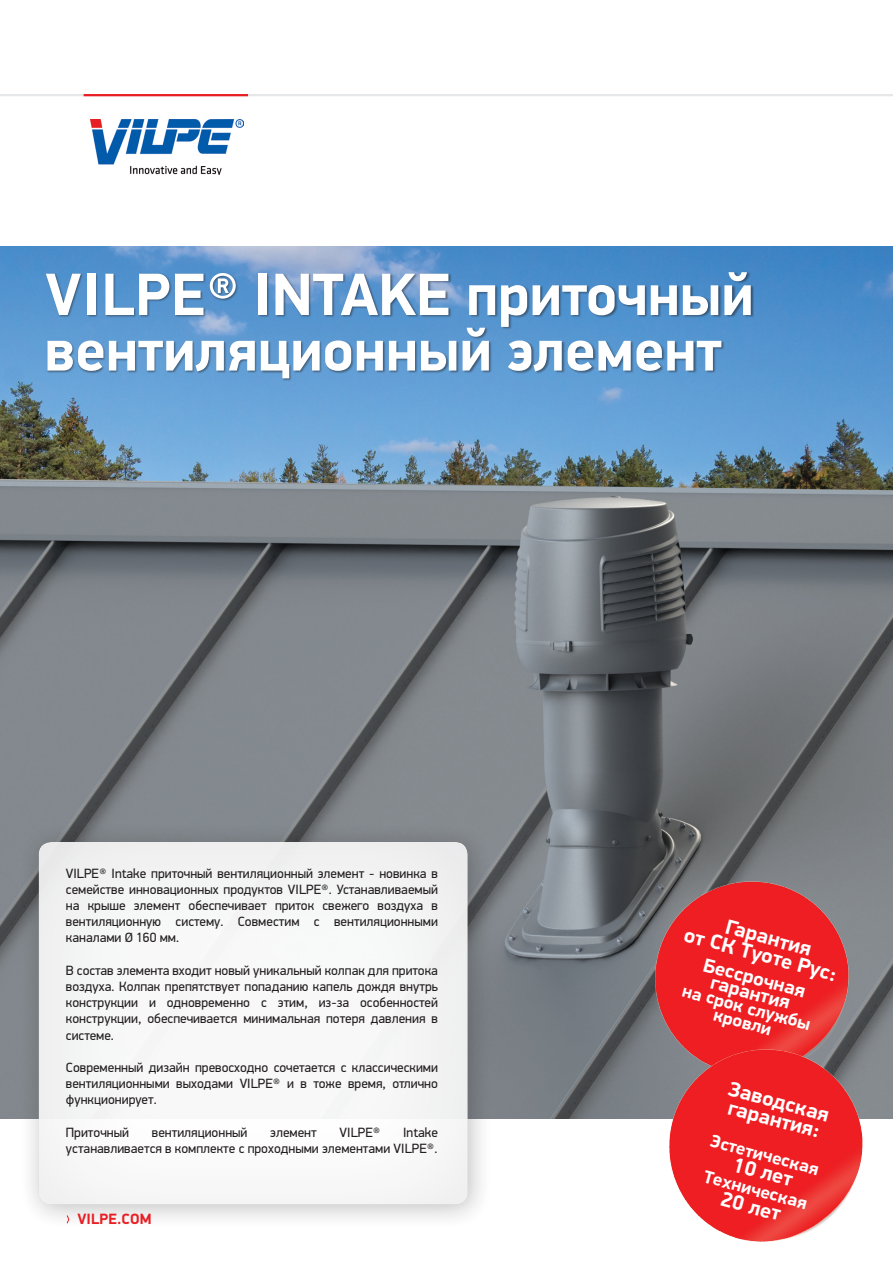
<style>
.page{position:relative;width:893px;height:1263px;background:#fff}
.page>*{position:absolute;margin:0;border:0;box-sizing:border-box;transform-origin:0 0}
.t1{font:700 60px/55.5px "PF Din Display Pro";color:#fff}
.t2{font:700 21px/18px "PF Din Display Pro";color:#fff;scale:1.05 1}
.t3{font:700 19.5px/15px "PF Din Display Pro";color:#fff;text-align:center;scale:1.05 1}
.t4{font:700 18px/15px "PF Din Display Pro";color:#fff;text-align:center;scale:1.05 1}
.t5{font:700 15px "PF Din Display Pro";letter-spacing:.01em;color:#e81e24}
.t6{font:13.5px/16.2px "PF Din Display Pro";color:#231f20;text-align:justify}
</style>
<div class="page">
<img style="left:0;top:247px;width:893px;height:872px">
<div style="left:46px;top:272px;width:708px;height:110px;background:#231f20;opacity:.5"></div>
<hr style="left:0;top:94px;width:893px;height:2px;background:#e6e7e9">
<hr style="left:84px;top:94px;width:164px;height:2px;background:#e81e24">
<img style="left:91px;top:120px;width:152px;height:55px">
<div style="left:18px;top:821px;width:477px;height:410px;background:#231f20;opacity:.3"></div>
<div style="left:28px;top:835px;width:442px;height:370px;background:#231f20;opacity:.1"></div>
<svg style="left:66px;top:1215px;width:3px;height:9px"></svg>
<img style="left:644px;top:876px;width:219px;height:205px">
<img style="left:658px;top:1044px;width:219px;height:198px">
<h1 class="t1" style="left:45px;top:268px;width:711px">VILPE® INTAKE приточный вентиляционный элемент</h1>
<p class="t6" style="left:66px;top:865px;width:374px">VILPE® Intake приточный вентиляционный элемент - новинка в семействе инновационных продуктов VILPE®. Устанавливаемый на крыше элемент обеспечивает приток свежего воздуха в вентиляционную систему. Совместим с вентиляционными каналами Ø 160 мм.</p>
<p class="t6" style="left:66px;top:962px;width:374px">В состав элемента входит новый уникальный колпак для притока воздуха. Колпак препятствует попаданию капель дождя внутрь конструкции и одновременно с этим, из-за особенностей конструкции, обеспечивается минимальная потеря давления в системе.</p>
<p class="t6" style="left:66px;top:1059px;width:374px">Современный дизайн превосходно сочетается с классическими вентиляционными выходами VILPE® и в тоже время, отлично функционирует.</p>
<p class="t6" style="left:66px;top:1124px;width:65px">Приточный</p>
<p class="t6" style="left:152px;top:1124px;width:97px">вентиляционный</p>
<p class="t6" style="left:270px;top:1124px;width:48px">элемент</p>
<p class="t6" style="left:340px;top:1124px;width:42px">VILPE®</p>
<p class="t6" style="left:66px;top:1124px;width:374px;text-align:right">Intake<br>устанавливается в комплекте с проходными элементами VILPE®.</p>
<p class="t5" style="left:77px;top:1210px;width:76px">VILPE.COM</p>
<h2 class="t2" style="left:692px;top:908px;width:151px;text-align:center;rotate:15deg">Гарантия<br>от СК Туоте Рус:</h2>
<h3 class="t3" style="left:705px;top:957px;width:101px;rotate:15deg">Бессрочная гарантия</h3>
<h3 class="t4" style="left:684px;top:983px;width:128px;rotate:15deg">на срок службы кровли</h3>
<h2 class="t2" style="left:731px;top:1080px;width:100px;rotate:15deg">Заводская гарантия:</h2>
<h3 class="t4" style="left:713px;top:1133px;width:108px;rotate:15deg">Эстетическая</h3>
<h2 class="t2" style="left:736px;top:1156px;width:60px;rotate:15deg">10 лет</h2>
<h3 class="t4" style="left:706px;top:1169px;width:103px;rotate:15deg">Техническая</h3>
<h2 class="t2" style="left:724px;top:1190px;width:60px;rotate:15deg">20 лет</h2>
</div>
